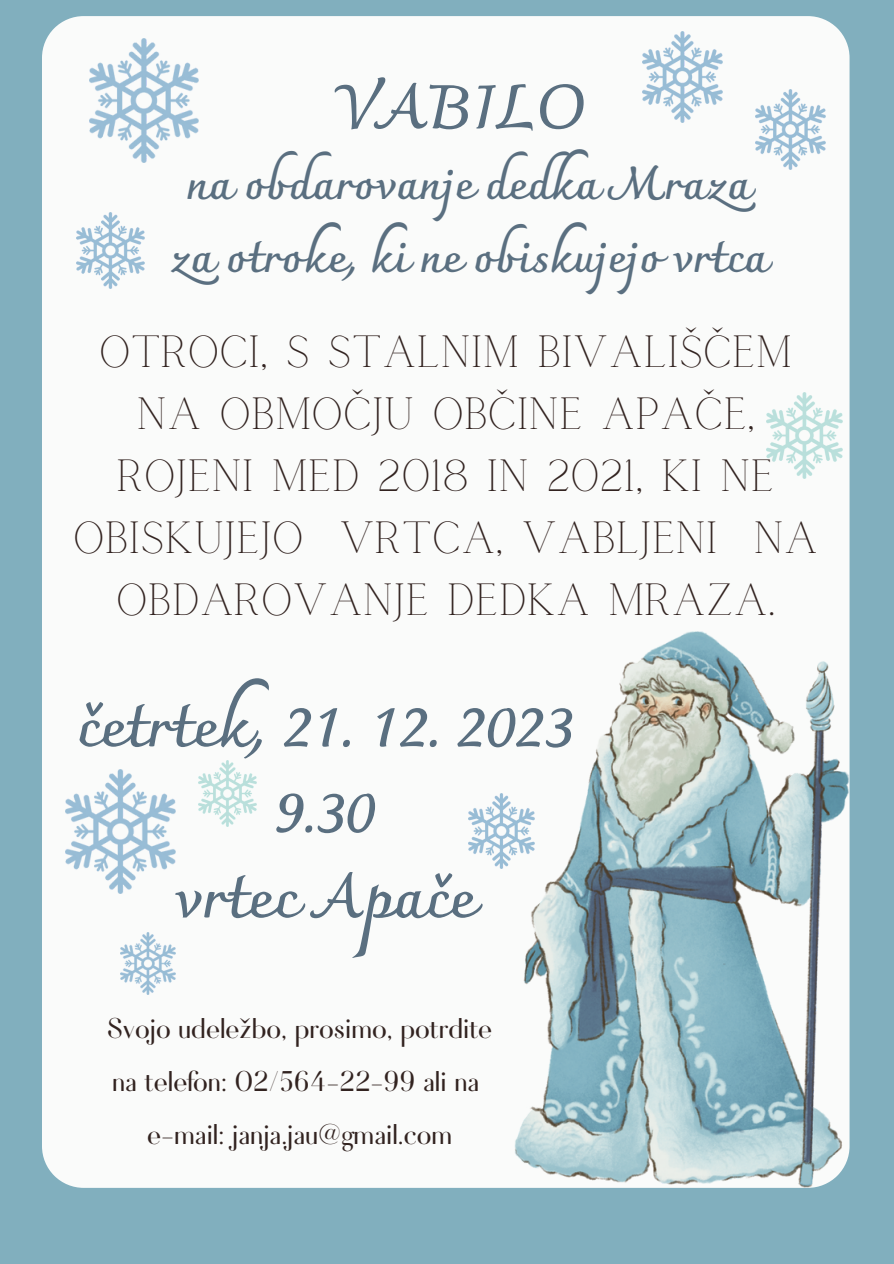
<style>
.page{position:relative;width:894px;height:1264px;background:#fff}
.page>*{position:absolute;margin:0;border:0;box-sizing:border-box;transform-origin:0 0}
.t1{font:700 61.5px "Charmonman";color:#5a6f80}
.t2{font:700 45px "Charmonman";color:#5a6f80}
.t3{font:44.7px/61.8px "Calgary";color:#322320;text-align:center}
.t4{font:38.1px/52.8px "Fiona";color:#322320}
</style>
<div class="page">
<div style="left:0;top:0;width:893px;height:1263px;background:#81afbe"></div>
<div style="left:42px;top:16px;width:807px;height:1171px;background:#fafbfa"></div>
<img style="left:514px;top:631px;width:335px;height:556px">
<img style="left:89px;top:39px;width:109px;height:124px">
<img style="left:766px;top:393px;width:75px;height:85px">
<img style="left:66px;top:769px;width:109px;height:124px">
<img style="left:468px;top:793px;width:66px;height:75px">
<img style="left:120px;top:932px;width:55px;height:62px">
<img style="left:642px;top:32px;width:80px;height:91px">
<img style="left:755px;top:89px;width:70px;height:80px">
<img style="left:77px;top:212px;width:67px;height:77px">
<img style="left:198px;top:760px;width:58px;height:66px">
<p class="t1" style="left:336px;top:71px;width:250px">VABILO</p>
<p class="t2" style="left:186px;top:157px;width:570px">na obdarovanje dedka Mraza</p>
<p class="t2" style="left:169px;top:230px;width:599px">za otroke, ki ne obiskujejo vrtca</p>
<p class="t3" style="left:73px;top:323px;width:746px">OTROCI, S STALNIM BIVALIŠČEM<br>NA OBMOČJU OBČINE APAČE,<br>ROJENI MED 2018 IN 2021, KI NE<br>OBISKUJEJO VRTCA, VABLJENI NA<br>OBDAROVANJE DEDKA MRAZA.</p>
<p class="t1" style="left:76px;top:689px;width:499px">četrtek, 21. 12. 2023</p>
<p class="t1" style="left:274px;top:774px;width:102px">9.30</p>
<p class="t1" style="left:175px;top:860px;width:301px">vrtec Apače</p>
<p class="t4" style="left:107px;top:1000px;width:386px">Svojo udeležbo, prosimo, potrdite na telefon: 02/564-22-99 ali na</p>
<p class="t4" style="left:147px;top:1105px;width:307px">e-mail: janja.jau@gmail.com</p>
</div>
